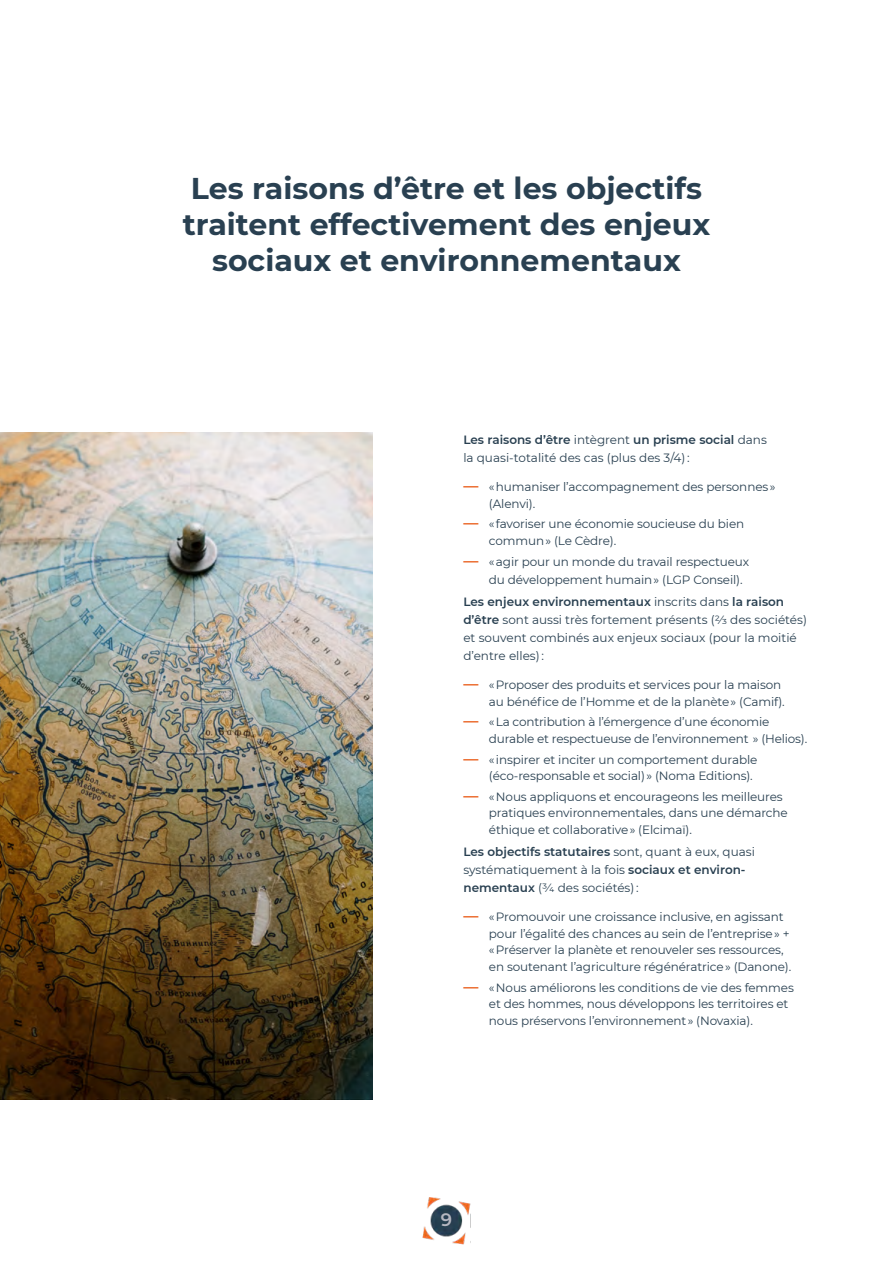
<style>
.page{position:relative;width:893px;height:1263px;background:#fff}
.page>*{position:absolute;margin:0;border:0;box-sizing:border-box;transform-origin:0 0}
.t1{font:700 30px/36px "Montserrat";color:#294051;text-align:center}
.t2{font:600 18px "Montserrat";color:#b5b7c0}
.t3{font:12px/16.5px "Montserrat";letter-spacing:-.01em;color:#294051}
.s1{font-weight:600}
.s2{font-weight:700;font-size:15px;color:#eb692a}
</style>
<div class="page">
<img style="left:422px;top:1197px;width:48px;height:48px">
<img style="left:0;top:432px;width:372px;height:667px">
<h1 class="t1" style="left:183px;top:169px;width:529px">Les raisons d’être et les objectifs traitent effectivement des enjeux sociaux et environnementaux</h1>
<p class="t3" style="left:463px;top:430px;width:305px;line-height:18px"><span class="s1">Les raisons d’être</span> intègrent <span class="s1">un prisme social</span> dans la quasi-totalité des cas (plus des 3/4) :</p>
<p class="t3" style="left:489px;top:478px;width:288px;text-indent:-26px"><span class="s2">—</span> « humaniser l’accompagnement des personnes » (Alenvi).</p>
<p class="t3" style="left:489px;top:515px;width:257px;text-indent:-26px"><span class="s2">—</span> « favoriser une économie soucieuse du bien commun » (Le Cèdre).</p>
<p class="t3" style="left:489px;top:552px;width:262px;line-height:18px;text-indent:-26px"><span class="s2">—</span> « agir pour un monde du travail respectueux du développement humain » (LGP Conseil).</p>
<p class="t3" style="left:463px;top:592px;width:345px;line-height:18px"><span class="s1">Les enjeux environnementaux</span> inscrits dans <span class="s1">la raison d’être</span> sont aussi très fortement présents (⅔ des sociétés) et souvent combinés aux enjeux sociaux (pour la moitié d’entre elles) :</p>
<p class="t3" style="left:463px;top:676px;width:323px;text-align:right"><span class="s2">—</span> « Proposer des produits et services pour la maison au bénéfice de l’Homme et de la planète » (Camif).</p>
<p class="t3" style="left:489px;top:713px;width:320px;text-indent:-26px"><span class="s2">—</span> « La contribution à l’émergence d’une économie durable et respectueuse de l’environnement » (Helios).</p>
<p class="t3" style="left:489px;top:751px;width:270px;text-indent:-26px"><span class="s2">—</span> « inspirer et inciter un comportement durable (éco‑responsable et social) » (Noma Editions).</p>
<p class="t3" style="left:489px;top:788px;width:300px;text-indent:-26px"><span class="s2">—</span> « Nous appliquons et encourageons les meilleures pratiques environnementales, dans une démarche éthique et collaborative » (Elcimaï).</p>
<p class="t3" style="left:463px;top:842px;width:293px;line-height:18px"><span class="s1">Les objectifs statutaires</span> sont, quant à eux, quasi systématiquement à la fois <span class="s1">sociaux et environ&shy;nementaux</span> (¾ des sociétés) :</p>
<p class="t3" style="left:489px;top:908px;width:304px;text-indent:-26px"><span class="s2">—</span> « Promouvoir une croissance inclusive, en agissant pour l’égalité des chances au sein de l’entreprise » + « Préserver la planète et renouveler ses ressources, en soutenant l’agriculture régénératrice » (Danone).</p>
<p class="t3" style="left:489px;top:979px;width:306px;text-indent:-26px"><span class="s2">—</span> « Nous améliorons les conditions de vie des femmes et des hommes, nous développons les territoires et nous préservons l’environnement » (Novaxia).</p>
<h2 class="t2" style="left:441px;top:1207px;width:13px">9</h2>
</div>
